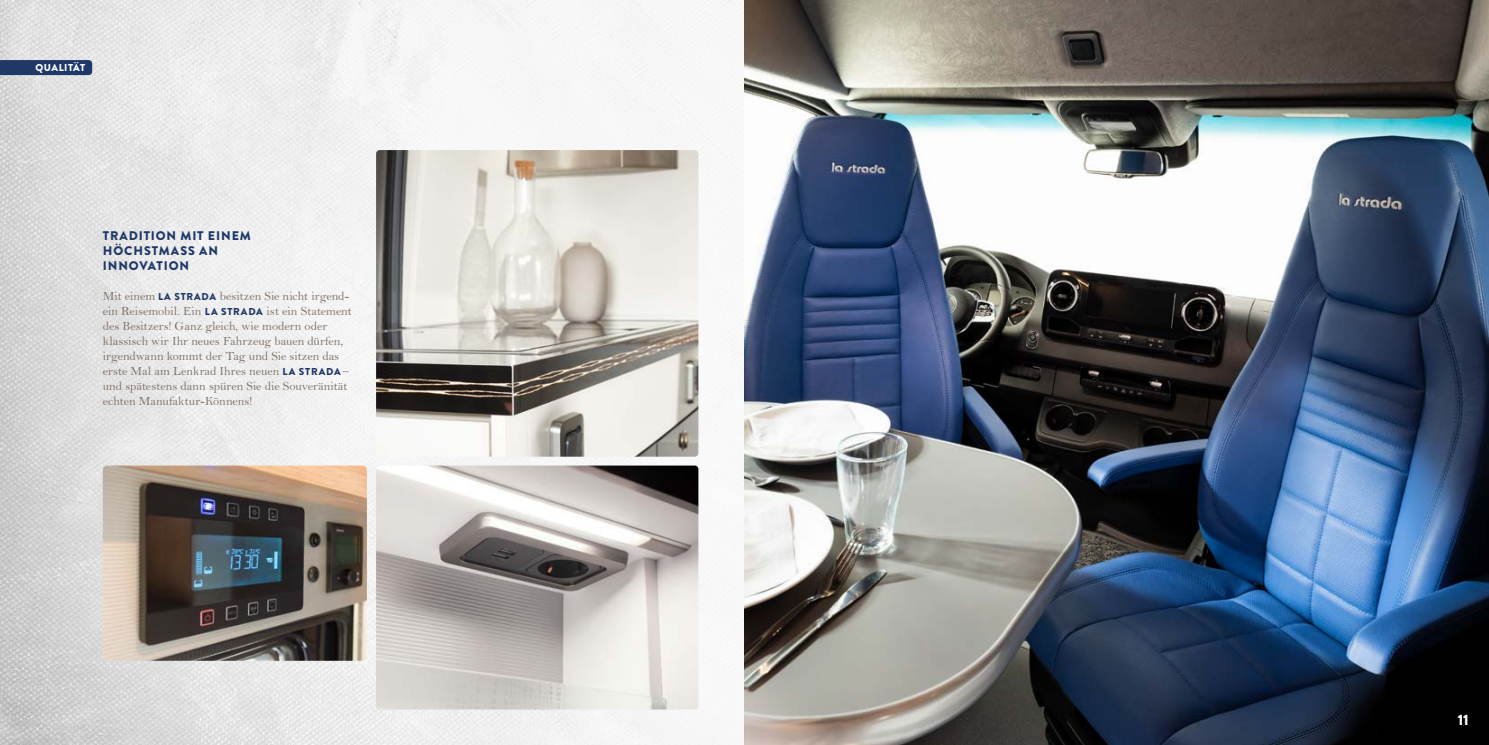
<style>
.page{position:relative;width:1489px;height:745px;background:#fff}
.page>*{position:absolute;margin:0;border:0;box-sizing:border-box;transform-origin:0 0}
.t1{font:900 15px "Brandon Grotesque";color:#fff}
.t2{font:12.5px/15px "Bell";letter-spacing:-.005em;color:#807065}
.t3{font:900 12.5px/15px "Brandon Grotesque";letter-spacing:.07em;color:#1e3868}
.t4{font:900 10px "Brandon Grotesque";letter-spacing:.045em;color:#fff}
.s1{font-family:"Brandon Grotesque";font-weight:900;font-size:10px;color:#1e3868}
</style>
<div class="page">
<img style="left:0;top:0;width:744px;height:744px">
<img style="left:744px;top:0;width:744px;height:744px">
<img style="left:376px;top:465px;width:322px;height:244px">
<img style="left:103px;top:465px;width:264px;height:195px">
<img style="left:376px;top:150px;width:322px;height:306px">
<svg style="left:0;top:60px;width:92px;height:15px"></svg>
<p class="t4" style="left:36px;top:60px;width:51px">QUALITÄT</p>
<p class="t3" style="left:103px;top:228px;width:149px">TRADITION MIT EINEM<br>HÖCHSTMASS AN<br>INNOVATION</p>
<p class="t2" style="left:103px;top:288px;width:250px">Mit einem <span class="s1">LA STRADA</span> besitzen Sie nicht irgend&shy;ein Reisemobil. Ein <span class="s1">LA STRADA</span> ist ein Statement des Besitzers! Ganz gleich, wie modern oder klassisch wir Ihr neues Fahrzeug bauen dürfen, irgendwann kommt der Tag und Sie sitzen das erste Mal am Lenkrad Ihres neuen <span class="s1">LA STRADA</span> – und spätestens dann spüren Sie die Souveränität echten Manufaktur-Könnens!</p>
<p class="t1" style="left:1457px;top:708px;width:13px">11</p>
</div>
